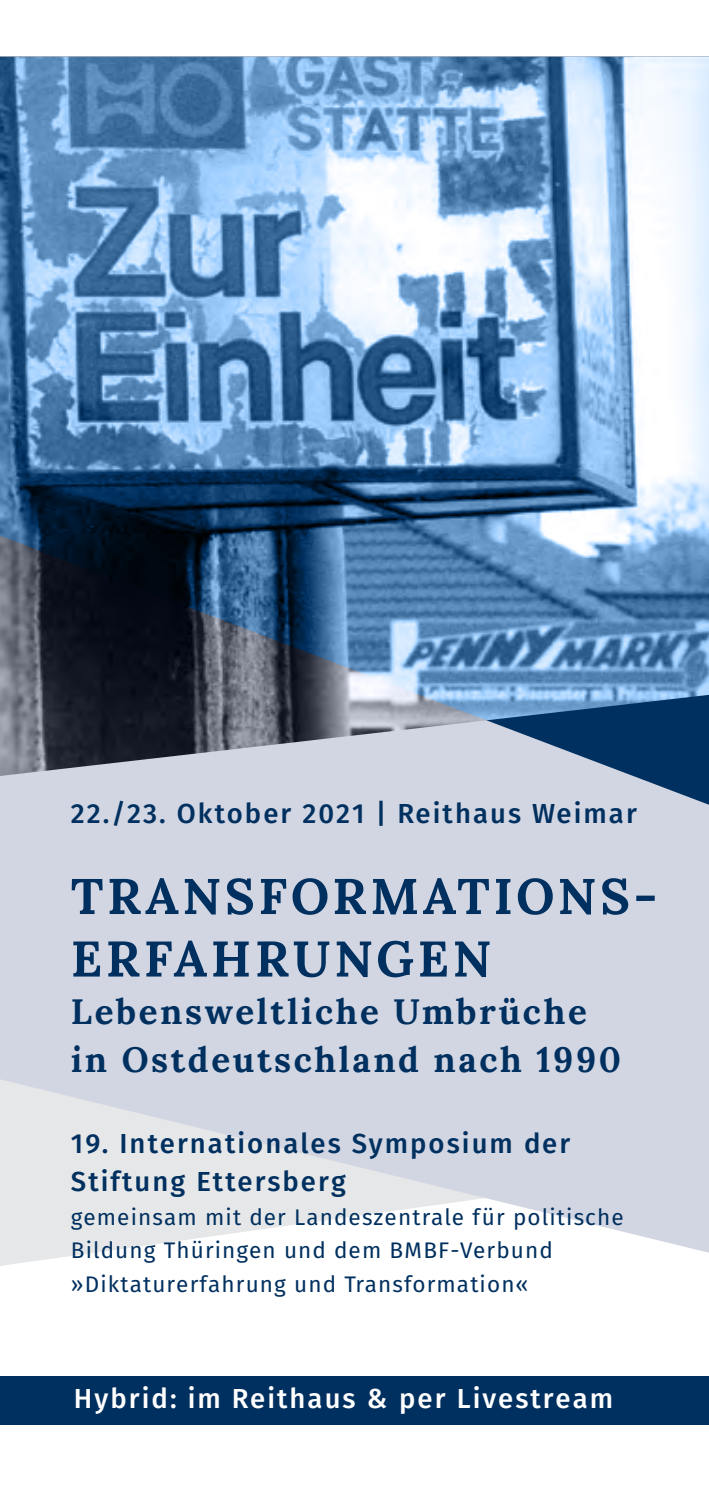
<style>
.page{position:relative;width:709px;height:1489px;background:#fff}
.page>*{position:absolute;margin:0;border:0;box-sizing:border-box;transform-origin:0 0}
.t1{font:700 50px/62.5px "Lora";letter-spacing:.075em;color:#00305f}
.t2{font:700 35px/47.5px "Lora";letter-spacing:.075em;color:#00305f}
.t3{font:500 27.5px/37.5px "Fira Sans";letter-spacing:.075em;color:#00305f}
.t4{font:500 27.5px "Fira Sans";letter-spacing:.075em;color:#fff}
.t5{font:22.5px/33.8px "Fira Sans";letter-spacing:.05em;color:#00305f}
</style>
<div class="page">
<svg style="left:0;top:804px;width:709px;height:621px;fill:#d2d5e2"></svg>
<div style="left:0;top:776px;width:709px;height:28px;background:#d2d5e2"></div>
<img style="left:0;top:57px;width:709px;height:719px">
<div style="left:0;top:1375px;width:709px;height:49px;background:#00305f"></div>
<p class="t3" style="left:71px;top:796px;width:567px">22./23. Oktober 2021 | Reithaus Weimar</p>
<h1 class="t1" style="left:71px;top:864px;width:588px">TRANSFORMATIONS-<br>ERFAHRUNGEN</h1>
<h2 class="t2" style="left:71px;top:987px;width:552px">Lebensweltliche Umbrüche in Ostdeutschland nach 1990</h2>
<p class="t3" style="left:71px;top:1126px;width:501px">19. Internationales Symposium der<br>Stiftung Ettersberg</p>
<p class="t5" style="left:71px;top:1201px;width:554px">gemeinsam mit der Landeszentrale für politische<br>Bildung Thüringen und dem BMBF-Verbund »Diktaturerfahrung und Transformation«</p>
<p class="t4" style="left:74px;top:1378px;width:541px">Hybrid: im Reithaus &amp; per Livestream</p>
</div>
